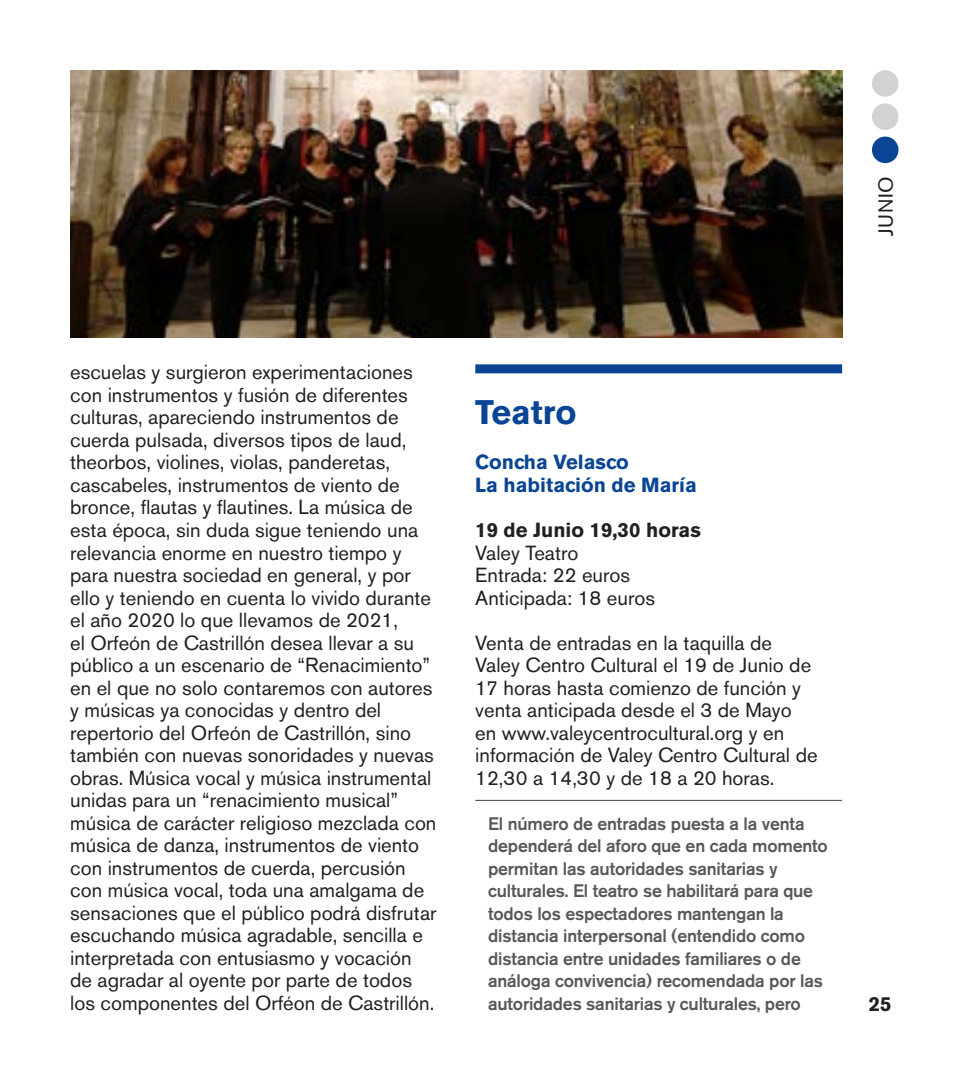
<style>
.page{position:relative;width:957px;height:1085px;background:#fff}
.page>*{position:absolute;margin:0;border:0;box-sizing:border-box;transform-origin:0 0}
.t1{font:700 33.75px "Akzidenz Grotesk BE";color:#094594}
.t2{font:20.25px/22.5px "Akzidenz Grotesk BE";color:#231f20}
.t3{font:700 20.25px/22.5px "Akzidenz Grotesk BE";color:#094594}
.t4{font:700 20.25px "Akzidenz Grotesk BE";color:#231f20}
.t5{font:500 18px/22.5px "Akzidenz Grotesk BE";letter-spacing:-.01em;color:#57585a}
</style>
<div class="page">
<div style="left:872px;top:136px;width:26px;height:27px;background:#094594;border-radius:50%"></div>
<div style="left:872px;top:103px;width:26px;height:27px;background:#d1d2d4;border-radius:50%"></div>
<div style="left:872px;top:70px;width:26px;height:27px;background:#d1d2d4;border-radius:50%"></div>
<div style="left:475px;top:364px;width:367px;height:9px;background:#094594"></div>
<hr style="left:475px;top:799px;width:367px;height:1px;background:#57585a">
<img style="left:70px;top:70px;width:772px;height:267px">
<p class="t2" style="left:874px;top:236px;width:61px;rotate:-90deg">JUNIO</p>
<p class="t2" style="left:70px;top:361px;width:368px">escuelas y surgieron experimentaciones con instrumentos y fusión de diferentes culturas, apareciendo instrumentos de cuerda pulsada, diversos tipos de laud, theorbos, violines, violas, panderetas, cascabeles, instrumentos de viento de bronce, flautas y flautines. La música de esta época, sin duda sigue teniendo una relevancia enorme en nuestro tiempo y para nuestra sociedad en general, y por ello y teniendo en cuenta lo vivido durante el año 2020 lo que llevamos de 2021,<br>el Orfeón de Castrillón desea llevar a su público a un escenario de “Renacimiento” en el que no solo contaremos con autores y músicas ya conocidas y dentro del repertorio del Orfeón de Castrillón, sino también con nuevas sonoridades y nuevas obras. Música vocal y música instrumental unidas para un “renacimiento musical” música de carácter religioso mezclada con música de danza, instrumentos de viento con instrumentos de cuerda, percusión con música vocal, toda una amalgama de sensaciones que el público podrá disfrutar escuchando música agradable, sencilla e interpretada con entusiasmo y vocación de agradar al oyente por parte de todos los componentes del Orféon de Castrillón.</p>
<h1 class="t1" style="left:475px;top:393px;width:103px">Teatro</h1>
<p class="t3" style="left:475px;top:451px;width:223px">Concha Velasco<br>La habitación de María</p>
<p class="t4" style="left:475px;top:518px;width:227px">19 de Junio 19,30 horas</p>
<p class="t2" style="left:475px;top:541px;width:181px">Valey Teatro<br>Entrada: 22 euros<br>Anticipada: 18 euros</p>
<p class="t2" style="left:475px;top:631px;width:344px">Venta de entradas en la taquilla de Valey Centro Cultural el 19 de Junio de 17 horas hasta comienzo de función y venta anticipada desde el 3 de Mayo en www.valeycentrocultural.org y en información de Valey Centro Cultural de 12,30 a 14,30 y de 18 a 20 horas.</p>
<p class="t5" style="left:488px;top:811px;width:341px">El número de entradas puesta a la venta dependerá del aforo que en cada momento permitan las autoridades sanitarias y culturales. El teatro se habilitará para que todos los espectadores mantengan la distancia interpersonal (entendido como distancia entre unidades familiares o de análoga convivencia) recomendada por las autoridades sanitarias y culturales, pero</p>
<p class="t4" style="left:869px;top:991px;width:24px">25</p>
</div>
